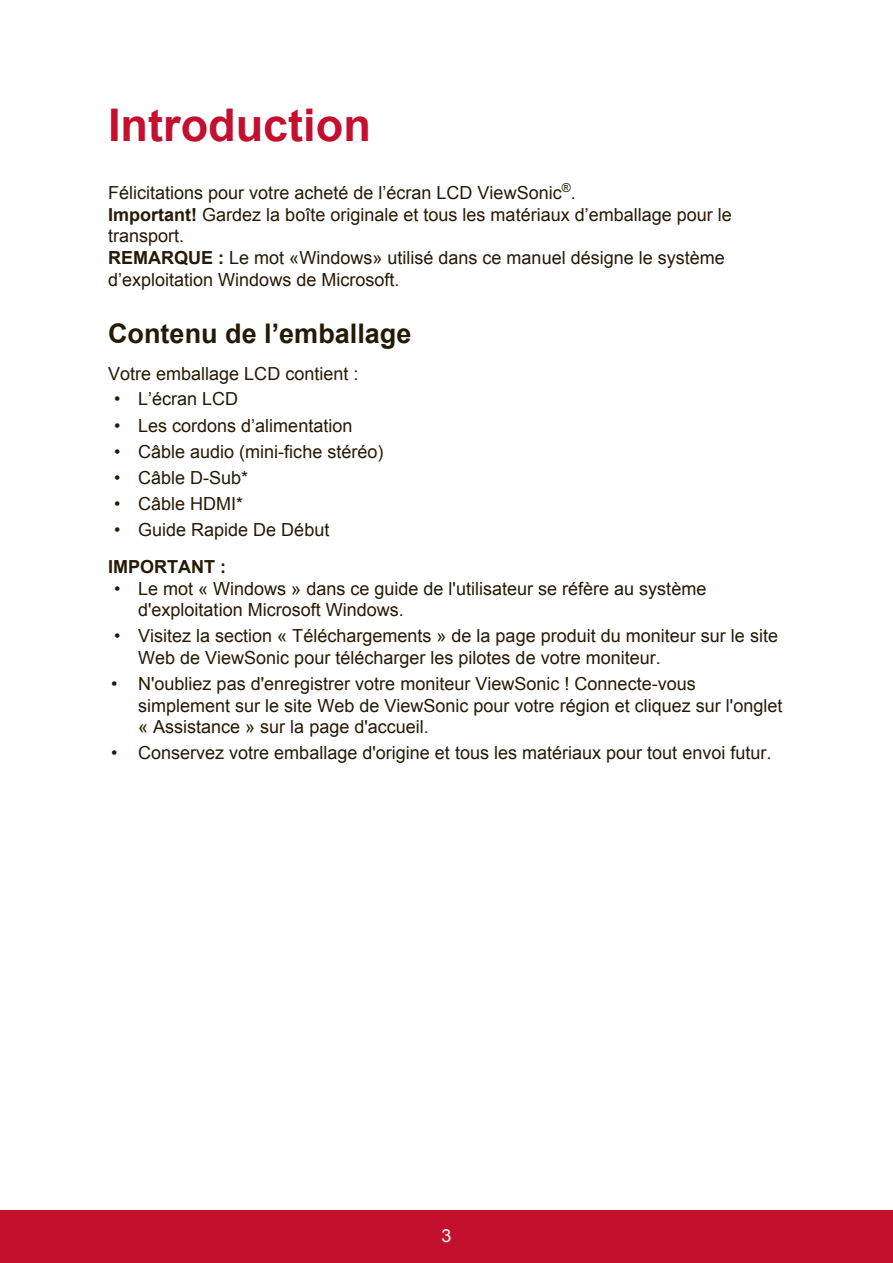
<style>
.page{position:relative;width:893px;height:1263px;background:#fff}
.page>*{position:absolute;margin:0;border:0;box-sizing:border-box;transform-origin:0 0}
.t1{font:700 45px "Arial";color:#c3102f}
.t2{font:700 27px "Arial";color:#251a05}
.t3{font:18px/21.6px "Arial";color:#251a05}
.t4{font:700 18px "Arial";color:#251a05}
.t5{font:18px "Arial";color:#fff}
.s1{font-weight:700}
</style>
<div class="page">
<div style="left:0;top:1210px;width:892px;height:53px;background:#c3102f"></div>
<h1 class="t1" style="left:108px;top:95px;width:264px">Introduction</h1>
<p class="t3" style="left:108px;top:182px;width:625px">Félicitations pour votre acheté de l’écran LCD ViewSonic<sup>®</sup>.<br><span class="s1">Important!</span> Gardez la boîte originale et tous les matériaux d’emballage pour le transport.<br><span class="s1">REMARQUE :</span> Le mot «Windows» utilisé dans ce manuel désigne le système d’exploitation Windows de Microsoft.</p>
<h2 class="t2" style="left:108px;top:316px;width:305px">Contenu de l’emballage</h2>
<p class="t3" style="left:108px;top:363px;width:252px">Votre emballage LCD contient :</p>
<p class="t3" style="left:114px;top:388px;width:126px">• L’écran LCD</p>
<p class="t3" style="left:114px;top:414px;width:240px">• Les cordons d’alimentation</p>
<p class="t3" style="left:114px;top:441px;width:271px">• Câble audio (mini-fiche stéréo)</p>
<p class="t3" style="left:114px;top:467px;width:136px">• Câble D-Sub*</p>
<p class="t3" style="left:114px;top:493px;width:131px">• Câble HDMI*</p>
<p class="t3" style="left:114px;top:519px;width:217px">• Guide Rapide De Début</p>
<p class="t4" style="left:108px;top:555px;width:119px">IMPORTANT :</p>
<p class="t3" style="left:138px;top:578px;width:569px;text-indent:-24px">• Le mot « Windows » dans ce guide de l'utilisateur se réfère au système d'exploitation Microsoft Windows.</p>
<p class="t3" style="left:138px;top:625px;width:641px;text-indent:-24px">• Visitez la section « Téléchargements » de la page produit du moniteur sur le site<br>Web de ViewSonic pour télécharger les pilotes de votre moniteur.</p>
<p class="t3" style="left:138px;top:673px;width:645px;text-indent:-27px">• N'oubliez pas d'enregistrer votre moniteur ViewSonic ! Connecte-vous simplement sur le site Web de ViewSonic pour votre région et cliquez sur l'onglet « Assistance » sur la page d'accueil.</p>
<p class="t3" style="left:111px;top:742px;width:661px">• Conservez votre emballage d'origine et tous les matériaux pour tout envoi futur.</p>
<p class="t5" style="left:441px;top:1223px;width:12px">3</p>
</div>
